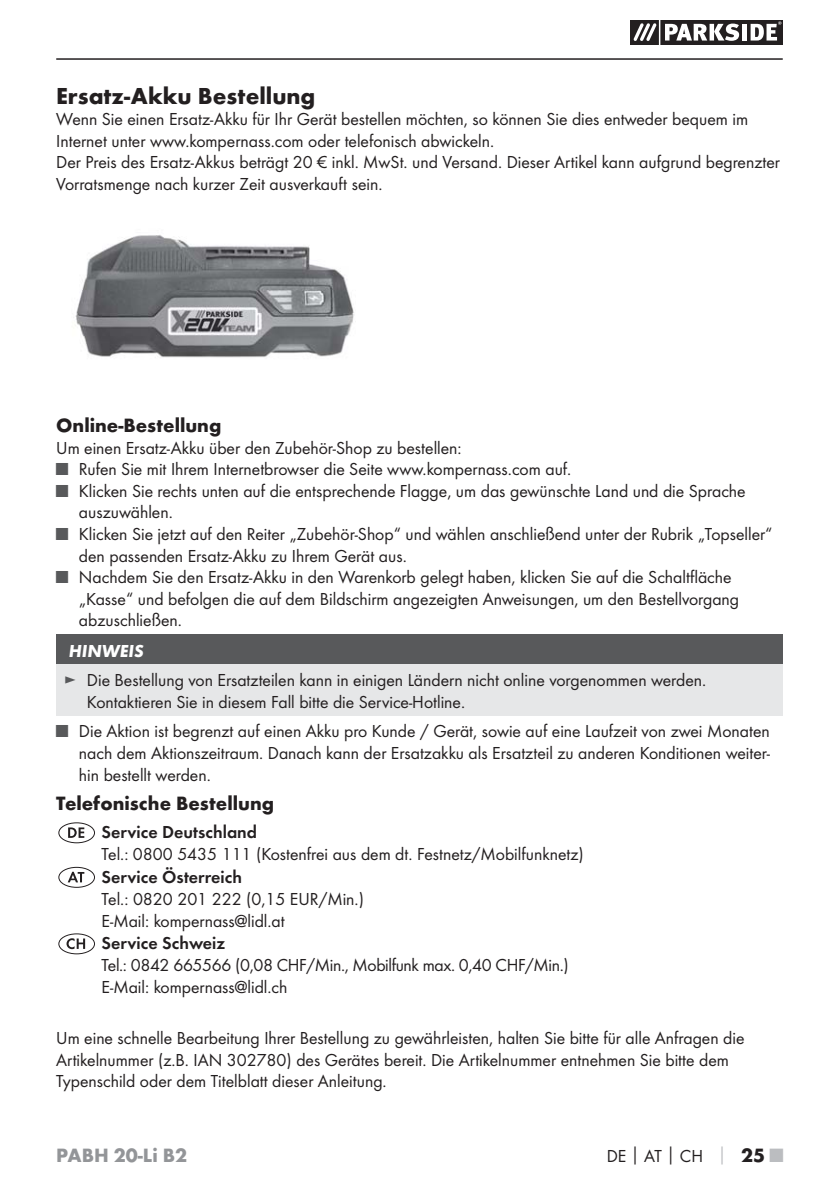
<style>
.page{position:relative;width:839px;height:1190px;background:#fff}
.page>*{position:absolute;margin:0;border:0;box-sizing:border-box;transform-origin:0 0}
.t1{font:700 24px "Futura";color:#231f20}
.t2{font:700 20px "Futura";color:#231f20}
.t3{font:700 20px "Futura";color:#939598}
.t4{font:18px/21.6px "Futura Boo";color:#231f20}
.t5{font:18px/22px "Futura Boo";letter-spacing:-.02em;color:#231f20}
.t6{font:18px "Futura Dem";color:#231f20}
.t7{font:italic 700 18px "Futura";color:#fff}
.s1{color:#58595b}
.s2{font-family:"Futura";font-weight:700}
.s3{font-family:"Futura";font-weight:700;color:#bbbdc0}
.s4{font-family:"Futura";font-weight:700;font-size:20px}
.s5{font-family:"Futura";font-weight:700;font-size:20px;color:#bbbdc0}
</style>
<div class="page">
<hr style="left:56px;top:58px;width:726px;height:2px;background:#231f20">
<svg style="left:630px;top:20px;width:152px;height:25px"></svg>
<hr style="left:658px;top:20px;width:2px;height:25px;background:#fff">
<img style="left:75px;top:235px;width:279px;height:123px">
<div style="left:56px;top:634px;width:726px;height:30px;background:#58595b"></div>
<div style="left:56px;top:664px;width:726px;height:51px;background:#e6e7e8"></div>
<div style="left:58px;top:822px;width:37px;height:21px;border:1px solid #231f20;border-radius:50%"></div>
<svg style="left:68px;top:827px;width:16px;height:11px"></svg>
<div style="left:58px;top:867px;width:37px;height:20px;border:1px solid #231f20;border-radius:50%"></div>
<svg style="left:68px;top:871px;width:16px;height:11px"></svg>
<div style="left:58px;top:933px;width:37px;height:21px;border:1px solid #231f20;border-radius:50%"></div>
<svg style="left:66px;top:938px;width:19px;height:11px"></svg>
<h1 class="t1" style="left:56px;top:86px;width:260px">Ersatz-Akku Bestellung</h1>
<p class="t4" style="left:56px;top:109px;width:724px">Wenn Sie einen Ersatz-Akku für Ihr Gerät bestellen möchten, so können Sie dies entweder bequem im Internet unter www.kompernass.com oder telefonisch abwickeln.<br>Der Preis des Ersatz-Akkus beträgt 20 € inkl. MwSt. und Versand. Dieser Artikel kann aufgrund begrenzter Vorratsmenge nach kurzer Zeit ausverkauft sein.</p>
<p class="t2" style="left:56px;top:417px;width:167px">Online-Bestellung</p>
<p class="t4" style="left:56px;top:437px;width:406px">Um einen Ersatz-Akku über den Zubehör-Shop zu bestellen:</p>
<p class="t4" style="left:56px;top:459px;width:516px"><span class="s1">■</span> Rufen Sie mit Ihrem Internetbrowser die Seite www.kompernass.com auf.</p>
<p class="t4" style="left:79px;top:481px;width:667px;text-indent:-23px"><span class="s1">■</span> Klicken Sie rechts unten auf die entsprechende Flagge, um das gewünschte Land und die Sprache auszuwählen.</p>
<p class="t4" style="left:79px;top:524px;width:694px;text-indent:-23px"><span class="s1">■</span> Klicken Sie jetzt auf den Reiter „Zubehör-Shop“ und wählen anschließend unter der Rubrik „Topseller“ den passenden Ersatz-Akku zu Ihrem Gerät aus.</p>
<p class="t4" style="left:79px;top:567px;width:661px;text-indent:-23px"><span class="s1">■</span> Nachdem Sie den Ersatz-Akku in den Warenkorb gelegt haben, klicken Sie auf die Schaltfläche „Kasse“ und befolgen die auf dem Bildschirm angezeigten Anweisungen, um den Bestellvorgang abzuschließen.</p>
<p class="t7" style="left:69px;top:639px;width:76px">HINWEIS</p>
<p class="t4" style="left:87px;top:670px;width:620px;text-indent:-23px"><span class="s1">►</span> Die Bestellung von Ersatzteilen kann in einigen Ländern nicht online vorgenommen werden.<br>Kontaktieren Sie in diesem Fall bitte die Service-Hotline.</p>
<p class="t4" style="left:79px;top:721px;width:692px;text-align:justify;text-indent:-23px"><span class="s1">■</span> Die Aktion ist begrenzt auf einen Akku pro Kunde / Gerät, sowie auf eine Laufzeit von zwei Monaten nach dem Aktionszeitraum. Danach kann der Ersatzakku als Ersatzteil zu anderen Konditionen weiter&shy;hin bestellt werden.</p>
<p class="t2" style="left:56px;top:795px;width:219px">Telefonische Bestellung</p>
<p class="t6" style="left:102px;top:824px;width:157px">Service Deutschland</p>
<p class="t4" style="left:102px;top:844px;width:483px">Tel.: 0800 5435 111 (Kostenfrei aus dem dt. Festnetz/Mobilfunknetz)</p>
<p class="t6" style="left:102px;top:869px;width:142px">Service Österreich</p>
<p class="t4" style="left:102px;top:889px;width:264px">Tel.: 0820 201 222 (0,15 EUR/Min.)<br>E-Mail: kompernass@lidl.at</p>
<p class="t6" style="left:102px;top:935px;width:125px">Service Schweiz</p>
<p class="t5" style="left:102px;top:955px;width:468px">Tel.: 0842 665566 (0,08 CHF/Min., Mobilfunk max. 0,40 CHF/Min.)<br>E-Mail: kompernass@lidl.ch</p>
<p class="t4" style="left:56px;top:1028px;width:689px">Um eine schnelle Bearbeitung Ihrer Bestellung zu gewährleisten, halten Sie bitte für alle Anfragen die<br>Artikelnummer (z.B. IAN 302780) des Gerätes bereit. Die Artikelnummer entnehmen Sie bitte dem<br>Typenschild oder dem Titelblatt dieser Anleitung.</p>
<p class="t3" style="left:56px;top:1147px;width:132px">PABH 20-Li B2</p>
<p class="t4" style="left:606px;top:1146px;width:178px">DE<span class="s2">│</span>AT<span class="s2">│</span>CH <span class="s3">│</span> <span class="s4">25</span> <span class="s5">■</span></p>
</div>
